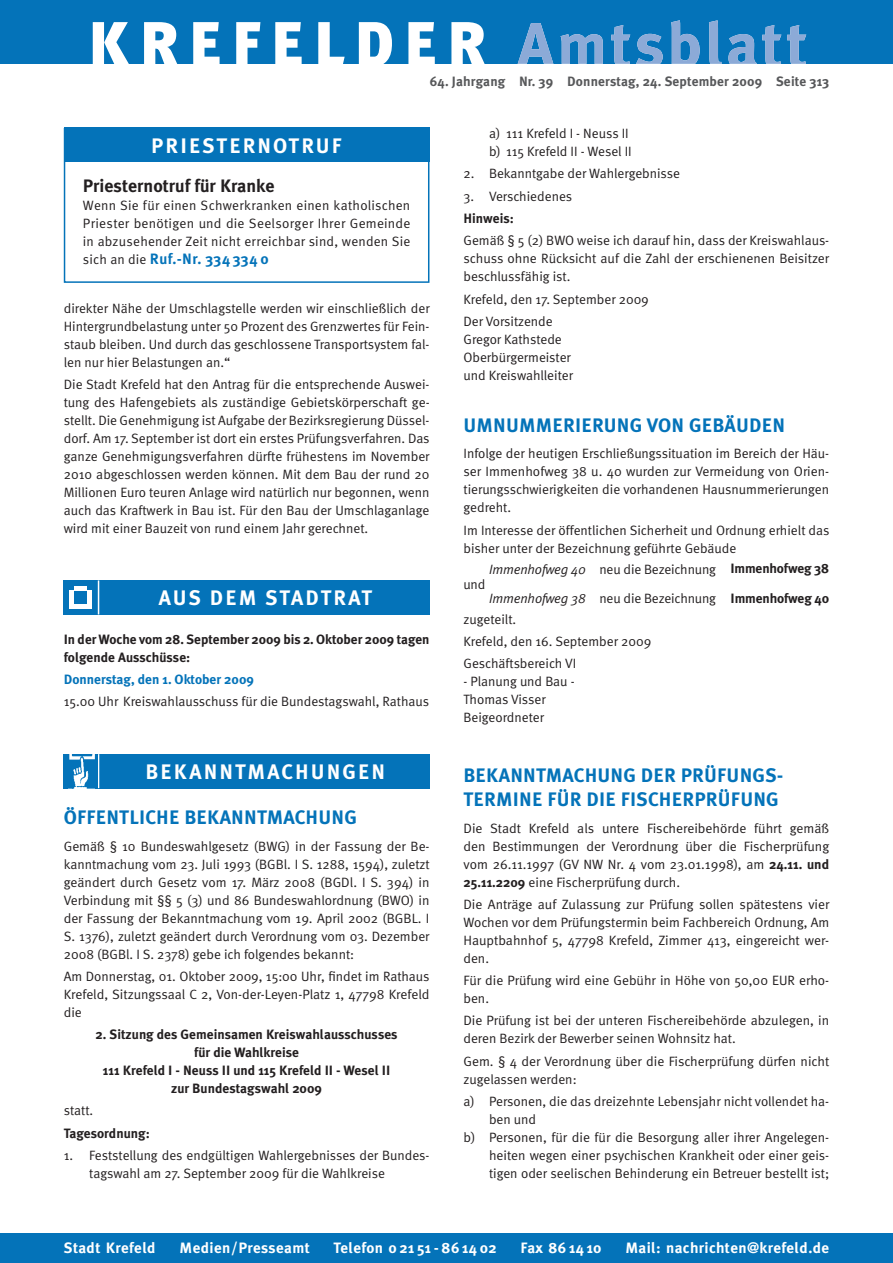
<style>
.page{position:relative;width:893px;height:1263px;background:#fff}
.page>*{position:absolute;margin:0;border:0;box-sizing:border-box;transform-origin:0 0}
.t1{font:700 21px "Meta Plus";letter-spacing:.1em;color:#fff}
.t2{font:700 19.5px/24px "Meta Plus";letter-spacing:.01em;color:#0473b9}
.t3{font:700 18px "Meta Plus";color:#231f20}
.t4{font:700 15px "Meta Plus";letter-spacing:.025em;color:#fff}
.t5{font:700 15px "Meta Plus";letter-spacing:.035em;color:#0473b9}
.t6{font:700 15px "Meta Plus";letter-spacing:.1em;color:#fff}
.t7{font:13.5px/18px "Meta Normal";color:#231f20}
.t8{font:700 13.5px/18px "Meta Plus";color:#231f20}
.t9{font:700 13.5px "Meta Plus";letter-spacing:.01em;color:#57585a}
.t10{font:700 13.5px "Meta Plus";color:#0473b9}
.s1{font-family:"Meta Normal";font-weight:400;font-size:13.5px;color:#231f20}
.s2{font-style:italic}
.s3{font-family:"Meta Plus";font-weight:700}
</style>
<div class="page">
<div style="left:0;top:0;width:893px;height:64px;background:#0473b9"></div>
<svg style="left:93px;top:22px;width:392px;height:42px"></svg>
<svg style="left:517px;top:20px;width:289px;height:44px"></svg>
<div style="left:0;top:1233px;width:893px;height:30px;background:#0473b9"></div>
<div style="left:64px;top:580px;width:365px;height:34px;background:#0473b9"></div>
<hr style="left:98px;top:580px;width:1px;height:34px;background:#fff">
<hr style="left:75px;top:586px;width:12px;height:4px;background:#fff">
<div style="left:69px;top:590px;width:5px;height:18px;background:#fff"></div>
<hr style="left:88px;top:590px;width:4px;height:18px;background:#fff">
<div style="left:69px;top:604px;width:23px;height:5px;background:#fff"></div>
<div style="left:64px;top:754px;width:365px;height:34px;background:#0473b9"></div>
<hr style="left:98px;top:754px;width:1px;height:34px;background:#fff">
<img style="left:69px;top:754px;width:25px;height:34px">
<div style="left:64px;top:128px;width:365px;height:155px;border:2px solid #0473b9"></div>
<div style="left:64px;top:128px;width:365px;height:34px;background:#0473b9"></div>
<p class="t9" style="left:430px;top:76px;width:401px">64. Jahrgang Nr. 39 Donnerstag, 24. September 2009 Seite 313</p>
<h1 class="t1" style="left:151px;top:137px;width:192px">PRIESTERNOTRUF</h1>
<h3 class="t3" style="left:83px;top:179px;width:193px">Priesternotruf für Kranke</h3>
<p class="t7" style="left:83px;top:198px;width:329px;text-align:justify">Wenn Sie für einen Schwerkranken einen katholischen Priester benötigen und die Seelsorger Ihrer Gemeinde in abzusehender Zeit nicht erreichbar sind, wenden Sie</p>
<p class="t5" style="left:83px;top:253px;width:187px"><span class="s1">sich an die</span> Ruf.-Nr. 334 334 0</p>
<p class="t7" style="left:64px;top:300px;width:367px;text-align:justify">direkter Nähe der Umschlagstelle werden wir einschließlich der Hintergrundbelastung unter 50 Prozent des Grenzwertes für Fein&shy;staub bleiben. Und durch das geschlossene Transportsystem fal&shy;len nur hier Belastungen an.“</p>
<p class="t7" style="left:64px;top:376px;width:367px;text-align:justify">Die Stadt Krefeld hat den Antrag für die entsprechende Auswei&shy;tung des Hafengebiets als zuständige Gebietskörperschaft ge&shy;stellt. Die Genehmigung ist Aufgabe der Bezirksregierung Düssel&shy;dorf. Am 17. September ist dort ein erstes Prüfungsverfahren. Das ganze Genehmigungsverfahren dürfte frühestens im November 2010 abgeschlossen werden können. Mit dem Bau der rund 20<br>Millionen Euro teuren Anlage wird natürlich nur begonnen, wenn auch das Kraftwerk in Bau ist. Für den Bau der Umschlaganlage wird mit einer Bauzeit von rund einem Jahr gerechnet.</p>
<h1 class="t1" style="left:159px;top:589px;width:215px">AUS DEM STADTRAT</h1>
<p class="t8" style="left:64px;top:631px;width:367px">In der Woche vom 28. September 2009 bis 2. Oktober 2009 tagen folgende Ausschüsse:</p>
<p class="t10" style="left:64px;top:674px;width:192px">Donnerstag, den 1. Oktober 2009</p>
<p class="t7" style="left:64px;top:694px;width:367px">15.00 Uhr Kreiswahlausschuss für die Bundestagswahl, Rathaus</p>
<h1 class="t1" style="left:146px;top:763px;width:241px">BEKANNTMACHUNGEN</h1>
<h2 class="t2" style="left:64px;top:806px;width:295px">ÖFFENTLICHE BEKANNTMACHUNG</h2>
<p class="t7" style="left:64px;top:838px;width:367px;text-align:justify">Gemäß § 10 Bundeswahlgesetz (BWG) in der Fassung der Be&shy;kanntmachung vom 23. Juli 1993 (BGBl. I S. 1288, 1594), zuletzt geändert durch Gesetz vom 17. März 2008 (BGDl. I S. 394) in Verbindung mit §§ 5 (3) und 86 Bundeswahlordnung (BWO) in der Fassung der Bekanntmachung vom 19. April 2002 (BGBL. I S. 1376), zuletzt geändert durch Verordnung vom 03. Dezember 2008 (BGBl. I S. 2378) gebe ich folgendes bekannt:</p>
<p class="t7" style="left:64px;top:968px;width:367px;text-align:justify">Am Donnerstag, 01. Oktober 2009, 15:00 Uhr, findet im Rathaus Krefeld, Sitzungssaal C 2, Von-der-Leyen-Platz 1, 47798 Krefeld die</p>
<p class="t8" style="left:96px;top:1026px;width:303px;text-align:center">2. Sitzung des Gemeinsamen Kreiswahlausschusses für die Wahlkreise<br>111 Krefeld I - Neuss II und 115 Krefeld II - Wesel II zur Bundestagswahl 2009</p>
<p class="t7" style="left:64px;top:1103px;width:31px">statt.</p>
<p class="t8" style="left:64px;top:1125px;width:88px">Tagesordnung:</p>
<p class="t7" style="left:89px;top:1147px;width:342px;text-indent:-26px">1. Feststellung des endgültigen Wahlergebnisses der Bundes&shy;tagswahl am 27. September 2009 für die Wahlkreise</p>
<p class="t7" style="left:489px;top:126px;width:144px">a) 111 Krefeld I - Neuss II b) 115 Krefeld II - Wesel II</p>
<p class="t7" style="left:463px;top:166px;width:218px">2. Bekanntgabe der Wahlergebnisse</p>
<p class="t7" style="left:463px;top:188px;width:110px">3. Verschiedenes</p>
<p class="t8" style="left:463px;top:210px;width:52px">Hinweis:</p>
<p class="t7" style="left:463px;top:233px;width:367px;text-align:justify">Gemäß § 5 (2) BWO weise ich darauf hin, dass der Kreiswahlaus&shy;schuss ohne Rücksicht auf die Zahl der erschienenen Beisitzer beschlussfähig ist.</p>
<p class="t7" style="left:463px;top:289px;width:187px;line-height:22.2px">Krefeld, den 17. September 2009<br>Der Vorsitzende</p>
<p class="t7" style="left:463px;top:331px;width:111px">Gregor Kathstede<br>Oberbürgermeister und Kreiswahlleiter</p>
<h2 class="t2" style="left:463px;top:414px;width:323px">UMNUMMERIERUNG VON GEBÄUDEN</h2>
<p class="t7" style="left:463px;top:446px;width:367px;text-align:justify">Infolge der heutigen Erschließungssituation im Bereich der Häu&shy;ser Immenhofweg 38 u. 40 wurden zur Vermeidung von Orien&shy;tierungsschwierigkeiten die vorhandenen Hausnummerierungen gedreht.</p>
<p class="t7" style="left:463px;top:522px;width:367px">Im Interesse der öffentlichen Sicherheit und Ordnung erhielt das bisher unter der Bezeichnung geführte Gebäude</p>
<p class="t7" style="left:489px;top:561px;width:342px"><span class="s2">Immenhofweg 40</span> neu die Bezeichnung <span class="s3">Immenhofweg 38</span></p>
<p class="t7" style="left:463px;top:576px;width:23px">und</p>
<p class="t7" style="left:463px;top:589px;width:367px;line-height:20.5px;text-indent:26px"><span class="s2">Immenhofweg 38</span> neu die Bezeichnung <span class="s3">Immenhofweg 40 </span>zugeteilt.</p>
<p class="t7" style="left:463px;top:631px;width:189px;line-height:22.2px">Krefeld, den 16. September 2009<br>Geschäftsbereich VI</p>
<p class="t7" style="left:463px;top:674px;width:113px">- Planung und Bau -<br>Thomas Visser<br>Beigeordneter</p>
<h2 class="t2" style="left:463px;top:764px;width:321px">BEKANNTMACHUNG DER PRÜFUNGS-<br>TERMINE FÜR DIE FISCHERPRÜFUNG</h2>
<p class="t7" style="left:463px;top:820px;width:367px;text-align:justify">Die Stadt Krefeld als untere Fischereibehörde führt gemäß den Bestimmungen der Verordnung über die Fischerprüfung vom 26.11.1997 (GV NW Nr. 4 vom 23.01.1998), am <span class="s3">24.11. und 25.11.2209</span> eine Fischerprüfung durch.</p>
<p class="t7" style="left:463px;top:896px;width:367px;text-align:justify">Die Anträge auf Zulassung zur Prüfung sollen spätestens vier Wochen vor dem Prüfungstermin beim Fachbereich Ordnung, Am Hauptbahnhof 5, 47798 Krefeld, Zimmer 413, eingereicht wer&shy;den.</p>
<p class="t7" style="left:463px;top:972px;width:367px">Für die Prüfung wird eine Gebühr in Höhe von 50,00 EUR erho&shy;ben.</p>
<p class="t7" style="left:463px;top:1013px;width:367px">Die Prüfung ist bei der unteren Fischereibehörde abzulegen, in deren Bezirk der Bewerber seinen Wohnsitz hat.</p>
<p class="t7" style="left:463px;top:1053px;width:367px">Gem. § 4 der Verordnung über die Fischerprüfung dürfen nicht zugelassen werden:</p>
<p class="t7" style="left:463px;top:1093px;width:367px">a) Personen, die das dreizehnte Lebensjahr nicht vollendet ha-</p>
<p class="t7" style="left:489px;top:1111px;width:49px">ben und</p>
<p class="t7" style="left:463px;top:1129px;width:367px">b) Personen, für die für die Besorgung aller ihrer Angelegen-</p>
<p class="t7" style="left:489px;top:1147px;width:342px">heiten wegen einer psychischen Krankheit oder einer geis-</p>
<p class="t7" style="left:489px;top:1165px;width:342px">tigen oder seelischen Behinderung ein Betreuer bestellt ist;</p>
<p class="t4" style="left:64px;top:1242px;width:93px">Stadt Krefeld</p>
<p class="t4" style="left:180px;top:1242px;width:132px">Medien/Presseamt</p>
<p class="t4" style="left:333px;top:1242px;width:165px">Telefon 0 21 51 - 86 14 02</p>
<p class="t4" style="left:521px;top:1242px;width:82px">Fax 86 14 10</p>
<p class="t4" style="left:625px;top:1242px;width:205px">Mail: nachrichten@krefeld.de</p>
<p class="t6" style="left:386px;top:1242px;width:122px">www.krefeld.de</p>
</div>
